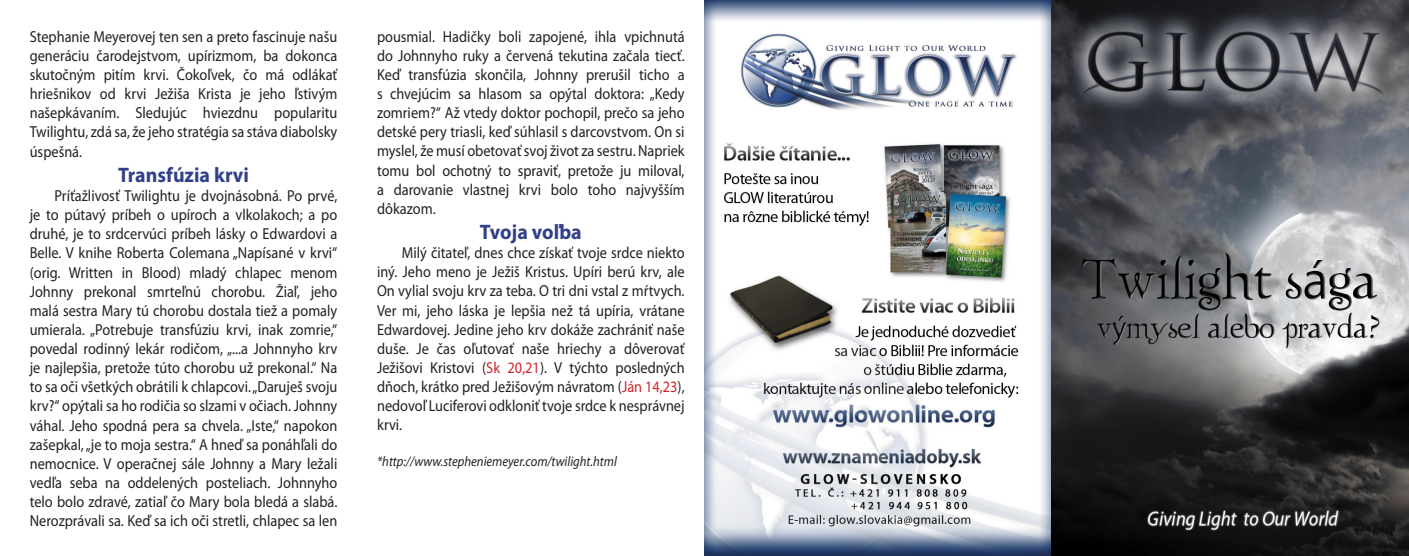
<style>
.page{position:relative;width:1409px;height:556px;background:#fff}
.page>*{position:absolute;margin:0;border:0;box-sizing:border-box;transform-origin:0 0}
.t1{font:700 21px "Myriad Pro";color:#324089;scale:.95 1}
.t2{font:15.92px/19.1px "Myriad Pro";color:#222121;text-align:justify;scale:.9 1}
.t3{font:italic 14px "Myriad Pro";color:#222121;scale:.9 1}
.s1{color:#d1252b}
</style>
<div class="page">
<img style="left:704px;top:0;width:705px;height:556px">
<p class="t2" style="left:30px;top:27px;width:343px">Stephanie Meyerovej ten sen a preto fascinuje našu generáciu čarodejstvom, upírizmom, ba dokonca skutočným pitím krvi. Čokoľvek, čo má odlákať hriešnikov od krvi Ježiša Krista je jeho ľstivým našepkávaním. Sledujúc hviezdnu popularitu Twilightu, zdá sa, že jeho stratégia sa stáva diabolsky úspešná.</p>
<h1 class="t1" style="left:118px;top:161px;width:139px">Transfúzia krvi</h1>
<p class="t2" style="left:30px;top:186px;width:343px;text-indent:25px">Príťažlivosť Twilightu je dvojnásobná. Po prvé, je to pútavý príbeh o upíroch a vlkolakoch; a po druhé, je to srdcervúci príbeh lásky o Edwardovi a Belle. V knihe Roberta Colemana „Napísané v krvi“ (orig. Written in Blood) mladý chlapec menom Johnny prekonal smrteľnú chorobu. Žiaľ, jeho malá sestra Mary tú chorobu dostala tiež a pomaly umierala. „Potrebuje transfúziu krvi, inak zomrie,“ povedal rodinný lekár rodičom, „...a Johnnyho krv je najlepšia, pretože túto chorobu už prekonal.“ Na to sa oči všetkých obrátili k chlapcovi. „Daruješ svoju krv?“ opýtali sa ho rodičia so slzami v očiach. Johnny váhal. Jeho spodná pera sa chvela. „Iste,“ napokon zašepkal, „je to moja sestra.“ A hneď sa ponáhľali do nemocnice. V operačnej sále Johnny a Mary ležali vedľa seba na oddelených posteliach. Johnnyho telo bolo zdravé, zatiaľ čo Mary bola bledá a slabá.<br>Nerozprávali sa. Keď sa ich oči stretli, chlapec sa len</p>
<p class="t2" style="left:377px;top:27px;width:343px">pousmial. Hadičky boli zapojené, ihla vpichnutá do Johnnyho ruky a červená tekutina začala tiecť.<br>Keď transfúzia skončila, Johnny prerušil ticho a s chvejúcim sa hlasom sa opýtal doktora: „Kedy zomriem?“ Až vtedy doktor pochopil, prečo sa jeho detské pery triasli, keď súhlasil s darcovstvom. On si myslel, že musí obetovať svoj život za sestru. Napriek tomu bol ochotný to spraviť, pretože ju miloval, a darovanie vlastnej krvi bolo toho najvyšším dôkazom.</p>
<h1 class="t1" style="left:480px;top:218px;width:109px">Tvoja voľba</h1>
<p class="t2" style="left:377px;top:243px;width:343px;text-indent:25px">Milý čitateľ, dnes chce získať tvoje srdce niekto iný. Jeho meno je Ježiš Kristus. Upíri berú krv, ale On vylial svoju krv za teba. O tri dni vstal z mŕtvych.<br>Ver mi, jeho láska je lepšia než tá upíria, vrátane Edwardovej. Jedine jeho krv dokáže zachrániť naše duše. Je čas oľutovať naše hriechy a dôverovať Ježišovi Kristovi (<span class="s1">Sk 20,21</span>). V týchto posledných dňoch, krátko pred Ježišovým návratom (<span class="s1">Ján 14,23</span>), nedovoľ Luciferovi odkloniť tvoje srdce k nesprávnej krvi.</p>
<p class="t3" style="left:377px;top:453px;width:268px">*http://www.stepheniemeyer.com/twilight.html</p>
</div>
